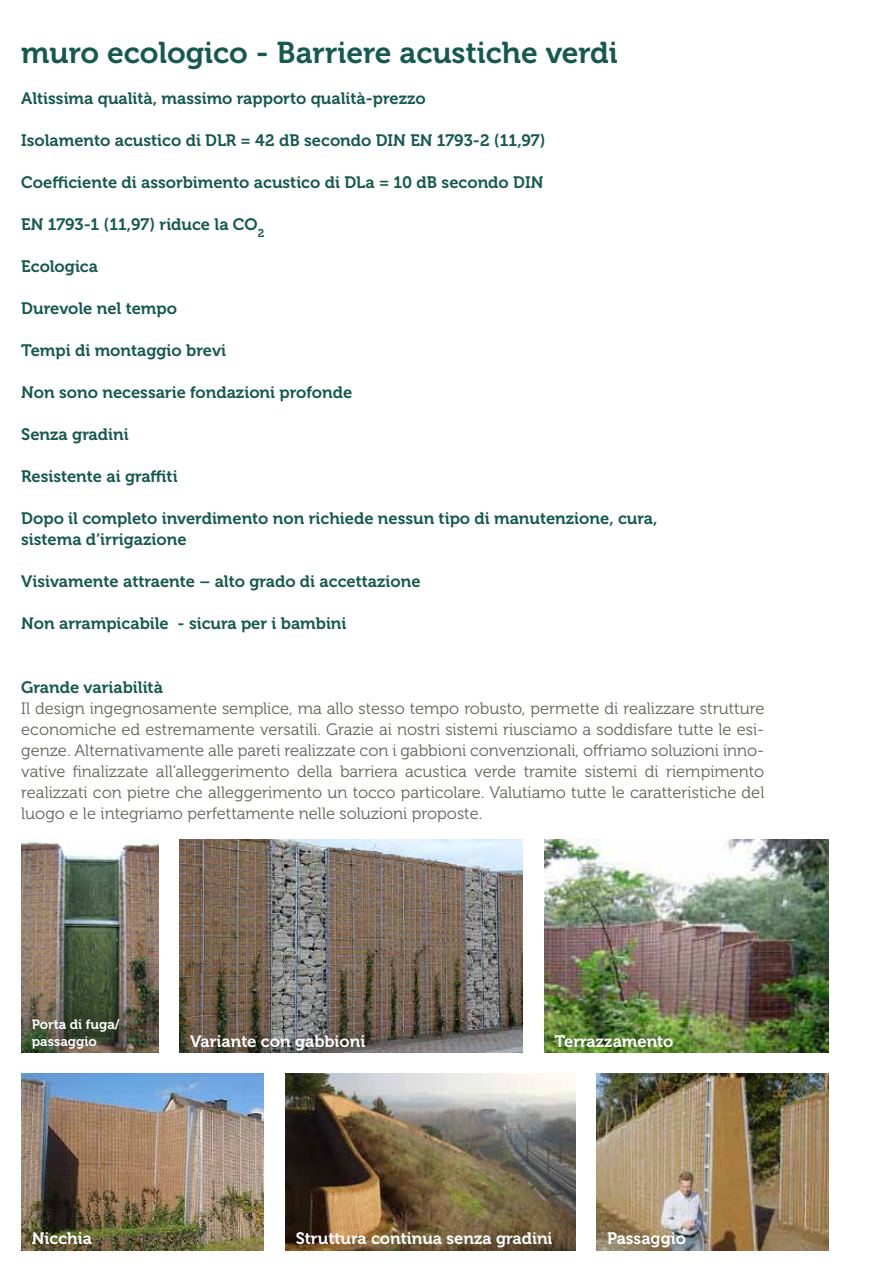
<style>
.page{position:relative;width:893px;height:1263px;background:#fff}
.page>*{position:absolute;margin:0;border:0;box-sizing:border-box;transform-origin:0 0}
.t1{font:30px "Museo 700";color:#15594f}
.t2{font:16.5px/21px "Museo 300";color:#64635d;text-align:justify}
.t3{font:16.5px/21px "Museo 700";color:#15594f}
.t4{font:16.5px "Museo 700";color:#fff}
.t5{font:13.5px/16.2px "Museo 700";color:#fff}
</style>
<div class="page">
<img style="left:179px;top:840px;width:344px;height:212px">
<img style="left:21px;top:840px;width:137px;height:212px">
<img style="left:544px;top:840px;width:284px;height:212px">
<img style="left:21px;top:1074px;width:243px;height:176px">
<img style="left:596px;top:1074px;width:232px;height:176px">
<img style="left:285px;top:1074px;width:290px;height:176px">
<h1 class="t1" style="left:21px;top:36px;width:598px">muro ecologico - Barriere acustiche verdi</h1>
<p class="t3" style="left:21px;top:88px;width:406px">Altissima qualità, massimo rapporto qualità-prezzo</p>
<p class="t3" style="left:21px;top:130px;width:526px">Isolamento acustico di DLR = 42 dB secondo DIN EN 1793-2 (11,97)</p>
<p class="t3" style="left:21px;top:172px;width:524px">Coefficiente di assorbimento acustico di DLa = 10 dB secondo DIN</p>
<p class="t3" style="left:21px;top:214px;width:245px">EN 1793-1 (11,97) riduce la CO<sub>2</sub></p>
<p class="t3" style="left:21px;top:256px;width:78px">Ecologica</p>
<p class="t3" style="left:21px;top:298px;width:157px">Durevole nel tempo</p>
<p class="t3" style="left:21px;top:340px;width:206px">Tempi di montaggio brevi</p>
<p class="t3" style="left:21px;top:382px;width:332px">Non sono necessarie fondazioni profonde</p>
<p class="t3" style="left:21px;top:424px;width:109px">Senza gradini</p>
<p class="t3" style="left:21px;top:466px;width:158px">Resistente ai graffiti</p>
<p class="t3" style="left:21px;top:508px;width:638px">Dopo il completo inverdimento non richiede nessun tipo di manutenzione, cura, sistema d‘irrigazione</p>
<p class="t3" style="left:21px;top:571px;width:401px">Visivamente attraente – alto grado di accettazione</p>
<p class="t3" style="left:21px;top:613px;width:327px">Non arrampicabile - sicura per i bambini</p>
<p class="t3" style="left:21px;top:676px;width:143px">Grande variabilità</p>
<p class="t2" style="left:21px;top:698px;width:745px">Il design ingegnosamente semplice, ma allo stesso tempo robusto, permette di realizzare strutture economiche ed estremamente versatili. Grazie ai nostri sistemi riusciamo a soddisfare tutte le esi&shy;genze. Alternativamente alle pareti realizzate con i gabbioni convenzionali, offriamo soluzioni inno&shy;vative finalizzate all‘alleggerimento della barriera acustica verde tramite sistemi di riempimento realizzati con pietre che alleggerimento un tocco particolare. Valutiamo tutte le caratteristiche del luogo e le integriamo perfettamente nelle soluzioni proposte.</p>
<p class="t5" style="left:32px;top:1017px;width:90px">Porta di fuga/ passaggio</p>
<p class="t4" style="left:190px;top:1032px;width:177px">Variante con gabbioni</p>
<p class="t4" style="left:555px;top:1032px;width:120px">Terrazzamento</p>
<p class="t4" style="left:32px;top:1229px;width:62px">Nicchia</p>
<p class="t4" style="left:296px;top:1229px;width:258px">Struttura continua senza gradini</p>
<p class="t4" style="left:607px;top:1229px;width:80px">Passaggio</p>
</div>
